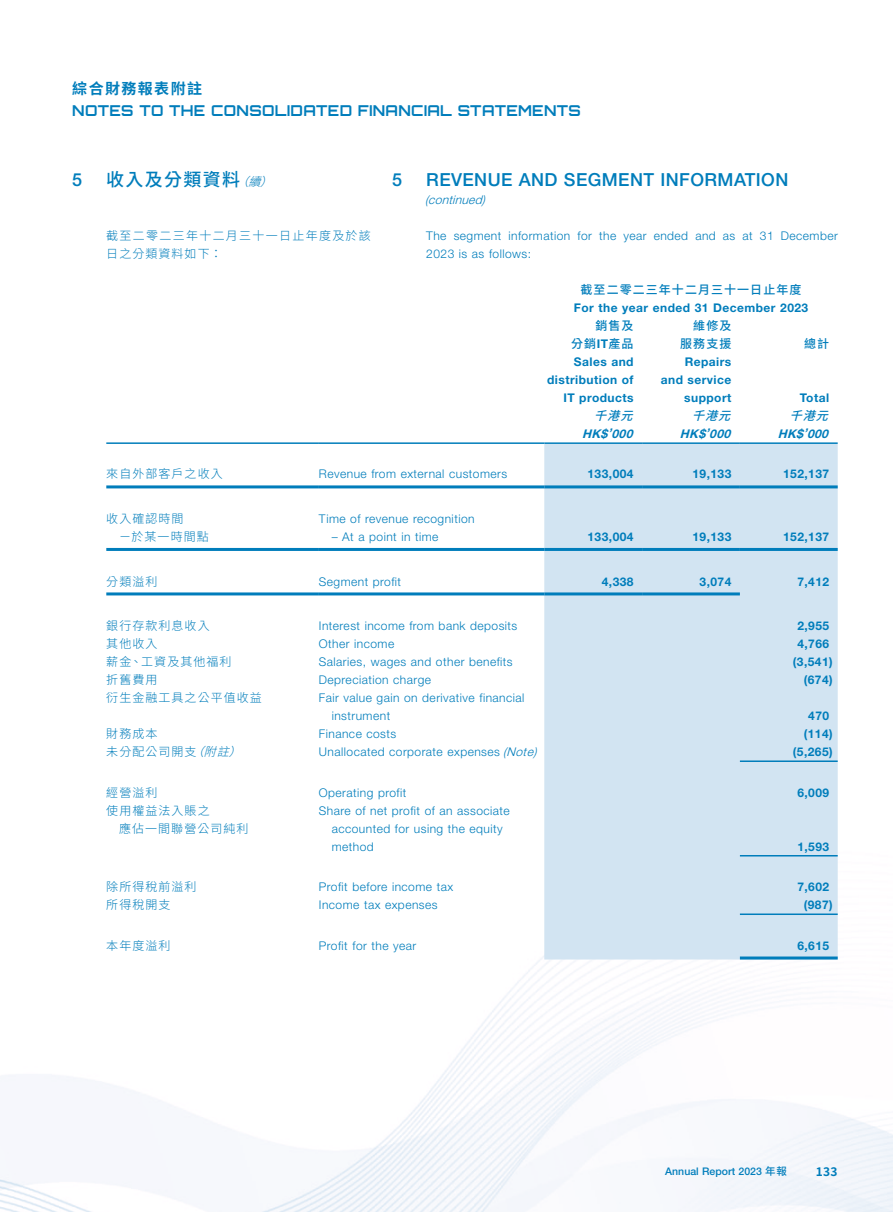
<style>
.page{position:relative;width:893px;height:1212px;background:#fff}
.page>*{position:absolute;margin:0;border:0;box-sizing:border-box;transform-origin:0 0}
.Heading_1{font:500 18px "Helvetica Neue LT Std";letter-spacing:.025em;color:#007dbb}
.C_Heading_1{font:500 18px "Source Han Sans TC";letter-spacing:.075em;color:#007dbb}
.C_Heading_1-2{font:500 18px "Helvetica Neue LT Std";color:#007dbb}
.t1{font:700 15px "Orbitron";letter-spacing:.02em;color:#007dbb}
.t2{font:700 15px "Source Han Sans TC";letter-spacing:.095em;color:#007dbb}
.Body_Text{font:300 12px/18px "Helvetica Neue LT Std";letter-spacing:.04em;color:#007dbb}
.Body_Text-2{font:700 12px "Helvetica Neue LT Std";letter-spacing:.04em;color:#007dbb}
.Body_Text-3{font:300 12px/18px "Source Han Sans TC";letter-spacing:.09em;color:#007dbb}
.Body_Text-4{font:500 12px "Source Han Sans TC";letter-spacing:.09em;color:#007dbb}
.C_Body_Text{font:300 12px/18px "Source Han Sans TC";letter-spacing:.11em;color:#007dbb}
.Body_Text-5{font:italic 700 12px "Helvetica Neue LT Std";color:#007dbb}
.Heading_1-2{font:italic 300 12px "Helvetica Neue LT Std";color:#007dbb}
.Body_Text-6{font:italic 500 12px "Source Han Sans TC";color:#007dbb}
.t3{font:700 12px "Source Han Sans TC";color:#007dbb}
.t4{font:500 10.5px "Helvetica Neue LT Std";letter-spacing:.005em;color:#007dbb}
.s1{font-weight:300;font-style:italic;font-size:12px}
.s2{font-family:"Helvetica Neue LT Std";font-weight:700}
.s3{font-style:italic}
.s4{font-family:"Source Han Sans TC"}
</style>
<div class="page">
<img style="left:0;top:488px;width:893px;height:724px">
<div style="left:544px;top:444px;width:294px;height:515px;background:#d2e4f2"></div>
<hr style="left:106px;top:442px;width:213px;height:2px;background:#007dbb">
<hr style="left:319px;top:442px;width:225px;height:2px;background:#007dbb">
<hr style="left:544px;top:442px;width:98px;height:2px;background:#007dbb">
<hr style="left:642px;top:442px;width:98px;height:2px;background:#007dbb">
<hr style="left:740px;top:442px;width:98px;height:2px;background:#007dbb">
<hr style="left:106px;top:485px;width:213px;height:3px;background:#007dbb">
<hr style="left:319px;top:485px;width:225px;height:3px;background:#007dbb">
<hr style="left:544px;top:485px;width:98px;height:3px;background:#007dbb">
<hr style="left:642px;top:485px;width:98px;height:3px;background:#007dbb">
<hr style="left:740px;top:485px;width:98px;height:3px;background:#007dbb">
<hr style="left:106px;top:548px;width:213px;height:3px;background:#007dbb">
<hr style="left:319px;top:548px;width:225px;height:3px;background:#007dbb">
<hr style="left:544px;top:548px;width:98px;height:3px;background:#007dbb">
<hr style="left:642px;top:548px;width:98px;height:3px;background:#007dbb">
<hr style="left:740px;top:548px;width:98px;height:3px;background:#007dbb">
<hr style="left:106px;top:592px;width:213px;height:3px;background:#007dbb">
<hr style="left:319px;top:592px;width:225px;height:3px;background:#007dbb">
<hr style="left:544px;top:592px;width:98px;height:3px;background:#007dbb">
<hr style="left:642px;top:592px;width:98px;height:3px;background:#007dbb">
<hr style="left:740px;top:760px;width:98px;height:2px;background:#007dbb">
<hr style="left:740px;top:855px;width:98px;height:1px;background:#007dbb">
<hr style="left:740px;top:913px;width:98px;height:2px;background:#007dbb">
<hr style="left:740px;top:956px;width:98px;height:3px;background:#007dbb">
<p class="t2" style="left:72px;top:80px;width:131px">綜合財務報表附註</p>
<p class="t1" style="left:72px;top:101px;width:510px">NOTES TO THE CONSOLIDATED FINANCIAL STATEMENTS</p>
<p class="C_Heading_1-2" style="left:72px;top:169px;width:12px">5</p>
<p class="C_Heading_1" style="left:106px;top:169px;width:177px">收入及分類資料<span class="s1">（續）</span></p>
<p class="C_Body_Text" style="left:106px;top:227px;width:266px">截至二零二三年十二月三十一日止年度及於該日之分類資料如下：</p>
<p class="Heading_1" style="left:392px;top:169px;width:12px">5</p>
<p class="Heading_1" style="left:426px;top:169px;width:364px">REVENUE AND SEGMENT INFORMATION</p>
<p class="Heading_1-2" style="left:425px;top:192px;width:62px">(continued)</p>
<p class="Body_Text" style="left:426px;top:226px;width:413px">The segment information for the year ended and as at 31 December<br>2023 is as follows:</p>
<p class="Body_Text-4" style="left:581px;top:283px;width:222px">截至二零二三年十二月三十一日止年度</p>
<p class="Body_Text-2" style="left:574px;top:300px;width:236px">For the year ended 31 December 2023</p>
<p class="Body_Text-4" style="left:595px;top:319px;width:40px">銷售及</p>
<p class="Body_Text-4" style="left:571px;top:337px;width:64px">分銷<span class="s2">IT</span>產品</p>
<p class="Body_Text-4" style="left:693px;top:319px;width:40px">維修及</p>
<p class="Body_Text-4" style="left:680px;top:337px;width:53px">服務支援</p>
<p class="Body_Text-4" style="left:804px;top:337px;width:27px">總計</p>
<p class="Body_Text-2" style="left:574px;top:354px;width:61px">Sales and</p>
<p class="Body_Text-2" style="left:547px;top:372px;width:88px">distribution of</p>
<p class="Body_Text-2" style="left:563px;top:390px;width:72px">IT products</p>
<p class="Body_Text-2" style="left:685px;top:354px;width:48px">Repairs</p>
<p class="Body_Text-2" style="left:661px;top:372px;width:72px">and service</p>
<p class="Body_Text-2" style="left:684px;top:390px;width:49px">support</p>
<p class="Body_Text-2" style="left:800px;top:390px;width:31px">Total</p>
<p class="Body_Text-6" style="left:594px;top:409px;width:49px">千港元</p>
<p class="Body_Text-6" style="left:692px;top:409px;width:49px">千港元</p>
<p class="Body_Text-6" style="left:790px;top:409px;width:49px">千港元</p>
<p class="Body_Text-5" style="left:582px;top:426px;width:56px">HK$’000</p>
<p class="Body_Text-5" style="left:680px;top:426px;width:56px">HK$’000</p>
<p class="Body_Text-5" style="left:778px;top:426px;width:56px">HK$’000</p>
<p class="Body_Text-3" style="left:106px;top:465px;width:118px">來自外部客戶之收入</p>
<p class="Body_Text" style="left:319px;top:465px;width:190px">Revenue from external customers</p>
<p class="Body_Text-2" style="left:587px;top:467px;width:48px">133,004</p>
<p class="Body_Text-2" style="left:692px;top:467px;width:40px">19,133</p>
<p class="Body_Text-2" style="left:783px;top:467px;width:48px">152,137</p>
<p class="Body_Text-3" style="left:106px;top:510px;width:79px">收入確認時間</p>
<p class="Body_Text" style="left:319px;top:509px;width:157px">Time of revenue recognition</p>
<p class="Body_Text-3" style="left:119px;top:528px;width:91px">－於某一時間點</p>
<p class="Body_Text" style="left:332px;top:527px;width:108px">– At a point in time</p>
<p class="Body_Text-2" style="left:587px;top:529px;width:48px">133,004</p>
<p class="Body_Text-2" style="left:692px;top:529px;width:40px">19,133</p>
<p class="Body_Text-2" style="left:783px;top:529px;width:48px">152,137</p>
<p class="Body_Text-3" style="left:106px;top:572px;width:53px">分類溢利</p>
<p class="Body_Text" style="left:319px;top:572px;width:84px">Segment profit</p>
<p class="Body_Text-2" style="left:602px;top:574px;width:33px">4,338</p>
<p class="Body_Text-2" style="left:700px;top:574px;width:33px">3,074</p>
<p class="Body_Text-2" style="left:797px;top:574px;width:33px">7,412</p>
<p class="Body_Text-3" style="left:106px;top:617px;width:105px">銀行存款利息收入</p>
<p class="Body_Text" style="left:319px;top:616px;width:200px">Interest income from bank deposits</p>
<p class="Body_Text-2" style="left:797px;top:618px;width:33px">2,955</p>
<p class="Body_Text-3" style="left:106px;top:635px;width:53px">其他收入</p>
<p class="Body_Text" style="left:319px;top:634px;width:77px">Other income</p>
<p class="Body_Text-2" style="left:797px;top:636px;width:33px">4,766</p>
<p class="Body_Text-3" style="left:106px;top:653px;width:127px">薪金、工資及其他福利</p>
<p class="Body_Text" style="left:319px;top:652px;width:195px">Salaries, wages and other benefits</p>
<p class="Body_Text-2" style="left:793px;top:654px;width:41px">(3,541)</p>
<p class="Body_Text-3" style="left:106px;top:671px;width:53px">折舊費用</p>
<p class="Body_Text" style="left:319px;top:670px;width:114px">Depreciation charge</p>
<p class="Body_Text-2" style="left:804px;top:672px;width:30px">(674)</p>
<p class="Body_Text-3" style="left:106px;top:689px;width:157px">衍生金融工具之公平值收益</p>
<p class="Body_Text" style="left:332px;top:688px;width:194px;text-indent:-13px">Fair value gain on derivative financial instrument</p>
<p class="Body_Text-2" style="left:808px;top:708px;width:22px">470</p>
<p class="Body_Text-3" style="left:106px;top:725px;width:53px">財務成本</p>
<p class="Body_Text" style="left:319px;top:724px;width:79px">Finance costs</p>
<p class="Body_Text-2" style="left:804px;top:726px;width:30px">(114)</p>
<p class="Body_Text-3" style="left:106px;top:743px;width:145px">未分配公司開支<span class="s3">（附註）</span></p>
<p class="Body_Text" style="left:319px;top:742px;width:219px">Unallocated corporate expenses <span class="s3">(Note)</span></p>
<p class="Body_Text-2" style="left:793px;top:744px;width:41px">(5,265)</p>
<p class="Body_Text-3" style="left:106px;top:783px;width:53px">經營溢利</p>
<p class="Body_Text" style="left:319px;top:783px;width:89px">Operating profit</p>
<p class="Body_Text-2" style="left:797px;top:785px;width:33px">6,009</p>
<p class="Body_Text-3" style="left:119px;top:801px;width:131px;text-indent:-13px">使用權益法入賬之<br>應佔一間聯營公司純利</p>
<p class="Body_Text" style="left:332px;top:801px;width:180px;text-indent:-13px">Share of net profit of an associate accounted for using the equity method</p>
<p class="Body_Text-2" style="left:797px;top:839px;width:33px">1,593</p>
<p class="Body_Text-3" style="left:106px;top:878px;width:92px">除所得稅前溢利</p>
<p class="Body_Text" style="left:319px;top:877px;width:136px">Profit before income tax</p>
<p class="Body_Text-2" style="left:797px;top:879px;width:33px">7,602</p>
<p class="Body_Text-3" style="left:106px;top:896px;width:66px">所得稅開支</p>
<p class="Body_Text" style="left:319px;top:895px;width:120px">Income tax expenses</p>
<p class="Body_Text-2" style="left:804px;top:897px;width:30px">(987)</p>
<p class="Body_Text-3" style="left:106px;top:936px;width:66px">本年度溢利</p>
<p class="Body_Text" style="left:319px;top:936px;width:99px">Profit for the year</p>
<p class="Body_Text-2" style="left:797px;top:938px;width:33px">6,615</p>
<p class="t4" style="left:665px;top:1165px;width:123px">Annual Report 2023 <span class="s4">年報</span></p>
<p class="t3" style="left:816px;top:1165px;width:23px">133</p>
</div>
